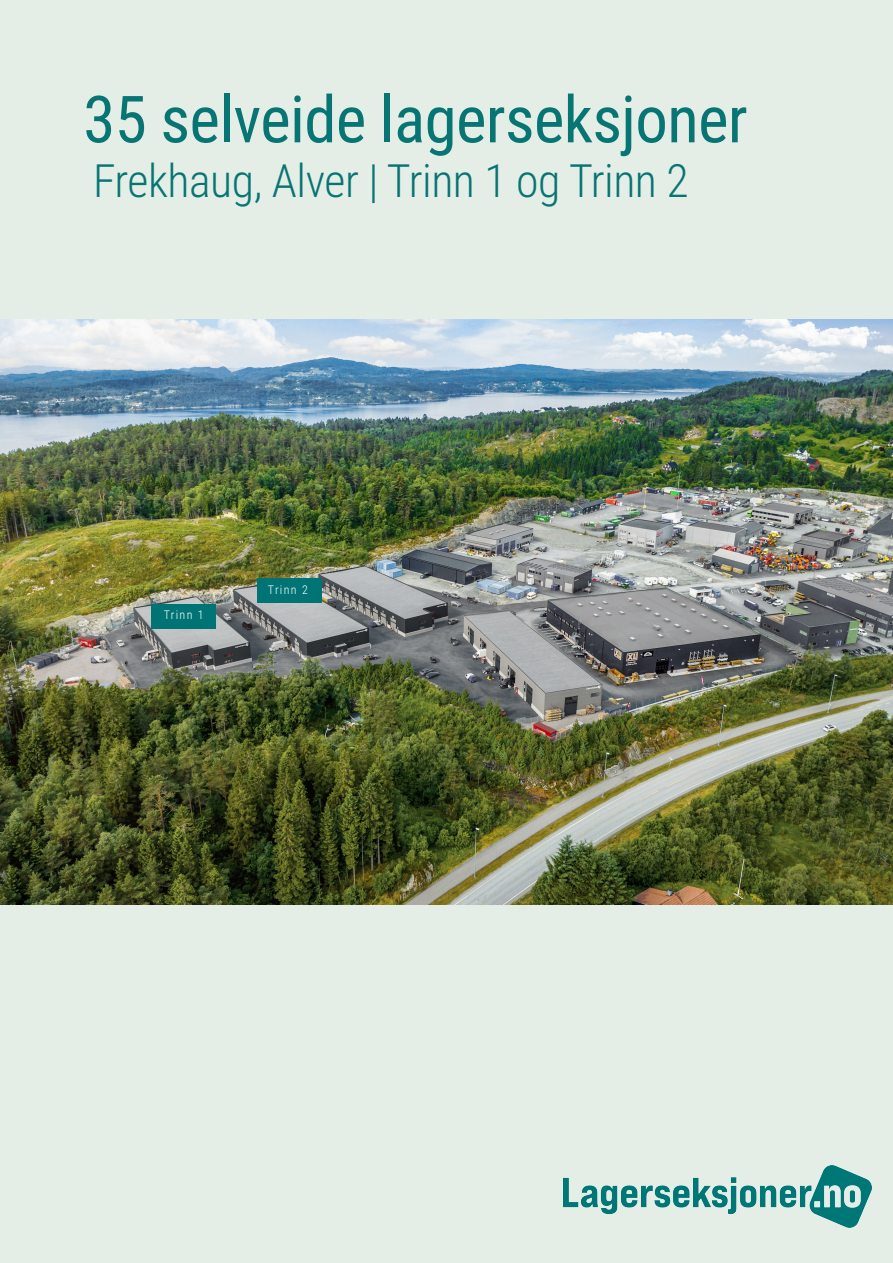
<style>
.page{position:relative;width:893px;height:1263px;background:#e4eee6}
.page>*{position:absolute;margin:0;border:0;box-sizing:border-box;transform-origin:0 0}
.t1{font:65.1px "Roboto Condensed";letter-spacing:-.01em;color:#077573}
.t2{font:300 45.9px "Roboto Condensed";letter-spacing:-.01em;color:#077573}
.Bildetekst{font:300 12px "Roboto Condensed";letter-spacing:.11em;color:#fff}
</style>
<div class="page">
<img style="left:563px;top:1165px;width:309px;height:62px">
<img style="left:0;top:320px;width:893px;height:584px">
<div style="left:257px;top:578px;width:64px;height:25px;background:#007474"></div>
<div style="left:152px;top:604px;width:64px;height:25px;background:#007474"></div>
<p class="t1" style="left:83px;top:74px;width:666px">35 selveide lagerseksjoner</p>
<p class="t2" style="left:93px;top:149px;width:597px">Frekhaug, Alver | Trinn 1 og Trinn 2</p>
<p class="Bildetekst" style="left:164px;top:607px;width:41px">Trinn 1</p>
<p class="Bildetekst" style="left:268px;top:581px;width:41px">Trinn 2</p>
</div>
